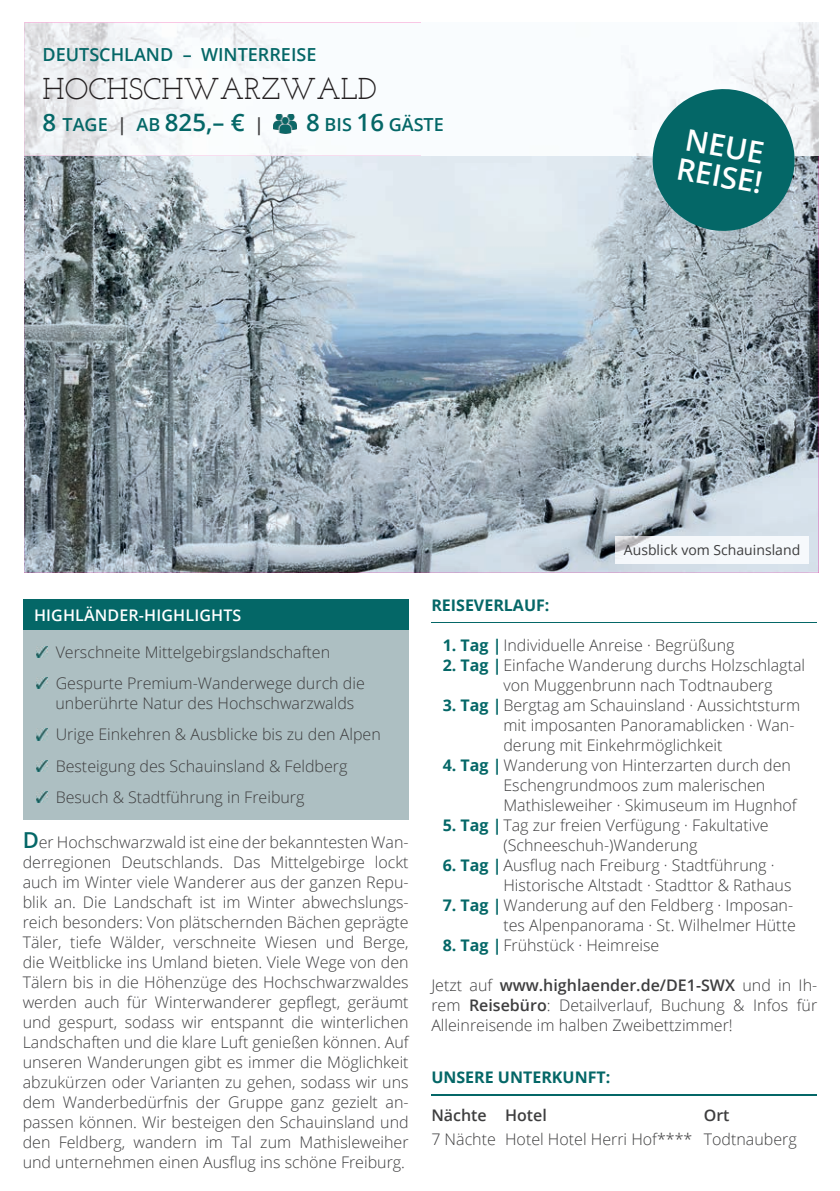
<style>
.page{position:relative;width:840px;height:1191px;background:#fff}
.page>*{position:absolute;margin:0;border:0;box-sizing:border-box;transform-origin:0 0}
.t1{font:30px "Josefin Slab";color:#231f20}
.t2{font:600 30px/30px "Open Sans";color:#fff}
.t3{font:600 24px "Open Sans";color:#046767}
.t4{font:600 18px "Open Sans";color:#046767}
.t5{font:300 16px/20px "Open Sans";color:#3e3e3f}
.t6{font:700 16px "Open Sans";color:#046767}
.t7{font:600 16px "Open Sans";letter-spacing:.01em;color:#fff}
.t8{font:600 16px "Open Sans";color:#3e3e3f}
.t9{font:14px "Open Sans";color:#3e3e3f}
.s1{font-size:18px}
.s2{font-size:18px;color:#3e3e3f}
.s3{font-size:24px}
.s4{font-weight:600;font-size:22px;color:#046767}
.s5{font-weight:700;color:#046767}
.s6{font-weight:600}
</style>
<div class="page">
<img style="left:24px;top:156px;width:794px;height:417px">
<hr style="left:431px;top:622px;width:385px;height:1px;background:#046767">
<svg style="left:24px;top:22px;width:795px;height:134px"></svg>
<img style="left:273px;top:114px;width:23px;height:19px">
<div style="left:615px;top:536px;width:193px;height:28px;background:#f5f8fb"></div>
<div style="left:23px;top:608px;width:385px;height:212px;background:#adbfc2"></div>
<div style="left:23px;top:599px;width:385px;height:30px;background:#046767"></div>
<svg style="left:37px;top:646px;width:10px;height:11px"></svg>
<svg style="left:37px;top:677px;width:10px;height:12px"></svg>
<svg style="left:37px;top:729px;width:10px;height:11px"></svg>
<svg style="left:37px;top:760px;width:10px;height:11px"></svg>
<svg style="left:37px;top:791px;width:10px;height:12px"></svg>
<hr style="left:431px;top:1094px;width:385px;height:1px;background:#046767">
<svg style="left:642px;top:79px;width:162px;height:162px"></svg>
<p class="t4" style="left:43px;top:42px;width:275px">DEUTSCHLAND – WINTERREISE</p>
<h1 class="t1" style="left:43px;top:71px;width:335px">HOCHSCHWARZWALD</h1>
<h2 class="t3" style="left:43px;top:106px;width:223px">8 <span class="s1">TAGE</span> <span class="s2">|</span> <span class="s1">AB</span> 825,– € <span class="s2">|</span></h2>
<p class="t4" style="left:306px;top:112px;width:139px"><span class="s3">8</span> BIS <span class="s3">16</span> GÄSTE</p>
<h1 class="t2" style="left:684px;top:123px;width:88px;rotate:10deg">NEUE<br>REISE!</h1>
<p class="t9" style="left:623px;top:540px;width:178px">Ausblick vom Schauinsland</p>
<p class="t7" style="left:34px;top:603px;width:209px">HIGHLÄNDER-HIGHLIGHTS</p>
<p class="t5" style="left:56px;top:635px;width:310px;line-height:31.4px">Verschneite Mittelgebirgslandschaften<br>Gespurte Premium-Wanderwege durch die</p>
<p class="t5" style="left:55px;top:687px;width:327px;line-height:31.4px">unberührte Natur des Hochschwarzwalds Urige Einkehren &amp; Ausblicke bis zu den Alpen Besteigung des Schauinsland &amp; Feldberg Besuch &amp; Stadtführung in Freiburg</p>
<p class="t5" style="left:23px;top:831px;width:387px;text-align:justify"><span class="s4">D</span>er Hochschwarzwald ist eine der bekanntesten Wan&shy;derregionen Deutschlands. Das Mittelgebirge lockt auch im Winter viele Wanderer aus der ganzen Repu&shy;blik an. Die Landschaft ist im Winter abwechslungs&shy;reich besonders: Von plätschernden Bächen geprägte Täler, tiefe Wälder, verschneite Wiesen und Berge, die Weitblicke ins Umland bieten. Viele Wege von den Tälern bis in die Höhenzüge des Hochschwarzwaldes werden auch für Winterwanderer gepflegt, geräumt und gespurt, sodass wir entspannt die winterlichen Landschaften und die klare Luft genießen können. Auf unseren Wanderungen gibt es immer die Möglichkeit abzukürzen oder Varianten zu gehen, sodass wir uns dem Wanderbedürfnis der Gruppe ganz gezielt an&shy;passen können. Wir besteigen den Schauinsland und den Feldberg, wandern im Tal zum Mathisleweiher und unternehmen einen Ausflug ins schöne Freiburg.</p>
<p class="t6" style="left:431px;top:593px;width:120px">REISEVERLAUF:</p>
<p class="t5" style="left:442px;top:634px;width:293px"><span class="s5">1. Tag |</span> Individuelle Anreise · Begrüßung</p>
<p class="t5" style="left:503px;top:654px;width:303px;text-indent:-61px"><span class="s5">2. Tag |</span> Einfache Wanderung durchs Holzschlagtal von Muggenbrunn nach Todtnauberg</p>
<p class="t5" style="left:503px;top:694px;width:298px;text-indent:-61px"><span class="s5">3. Tag |</span> Bergtag am Schauinsland · Aussichtsturm mit imposanten Panoramablicken · Wan&shy;derung mit Einkehrmöglichkeit</p>
<p class="t5" style="left:503px;top:754px;width:294px;text-indent:-61px"><span class="s5">4. Tag |</span> Wanderung von Hinterzarten durch den<br>Eschengrundmoos zum malerischen<br>Mathisleweiher · Skimuseum im Hugnhof</p>
<p class="t5" style="left:503px;top:814px;width:266px;text-indent:-61px"><span class="s5">5. Tag |</span> Tag zur freien Verfügung · Fakultative (Schneeschuh-)Wanderung</p>
<p class="t5" style="left:503px;top:854px;width:289px;text-indent:-61px"><span class="s5">6. Tag |</span> Ausflug nach Freiburg · Stadtführung ·<br>Historische Altstadt · Stadttor &amp; Rathaus</p>
<p class="t5" style="left:442px;top:894px;width:354px;text-align:right"><span class="s5">7. Tag |</span> Wanderung auf den Feldberg · Imposan&shy;tes Alpenpanorama · St. Wilhelmer Hütte</p>
<p class="t5" style="left:442px;top:934px;width:218px"><span class="s5">8. Tag |</span> Frühstück · Heimreise</p>
<p class="t5" style="left:431px;top:974px;width:387px;text-align:justify">Jetzt auf <span class="s6">www.highlaender.de/DE1-SWX</span> und in Ih&shy;rem <span class="s6">Reisebüro</span>: Detailverlauf, Buchung &amp; Infos für Alleinreisende im halben Zweibettzimmer!</p>
<p class="t6" style="left:431px;top:1066px;width:180px">UNSERE UNTERKUNFT:</p>
<p class="t8" style="left:431px;top:1104px;width:117px">Nächte Hotel</p>
<p class="t8" style="left:703px;top:1104px;width:27px">Ort</p>
<p class="t5" style="left:431px;top:1128px;width:367px">7 Nächte Hotel Hotel Herri Hof**** Todtnauberg</p>
</div>
